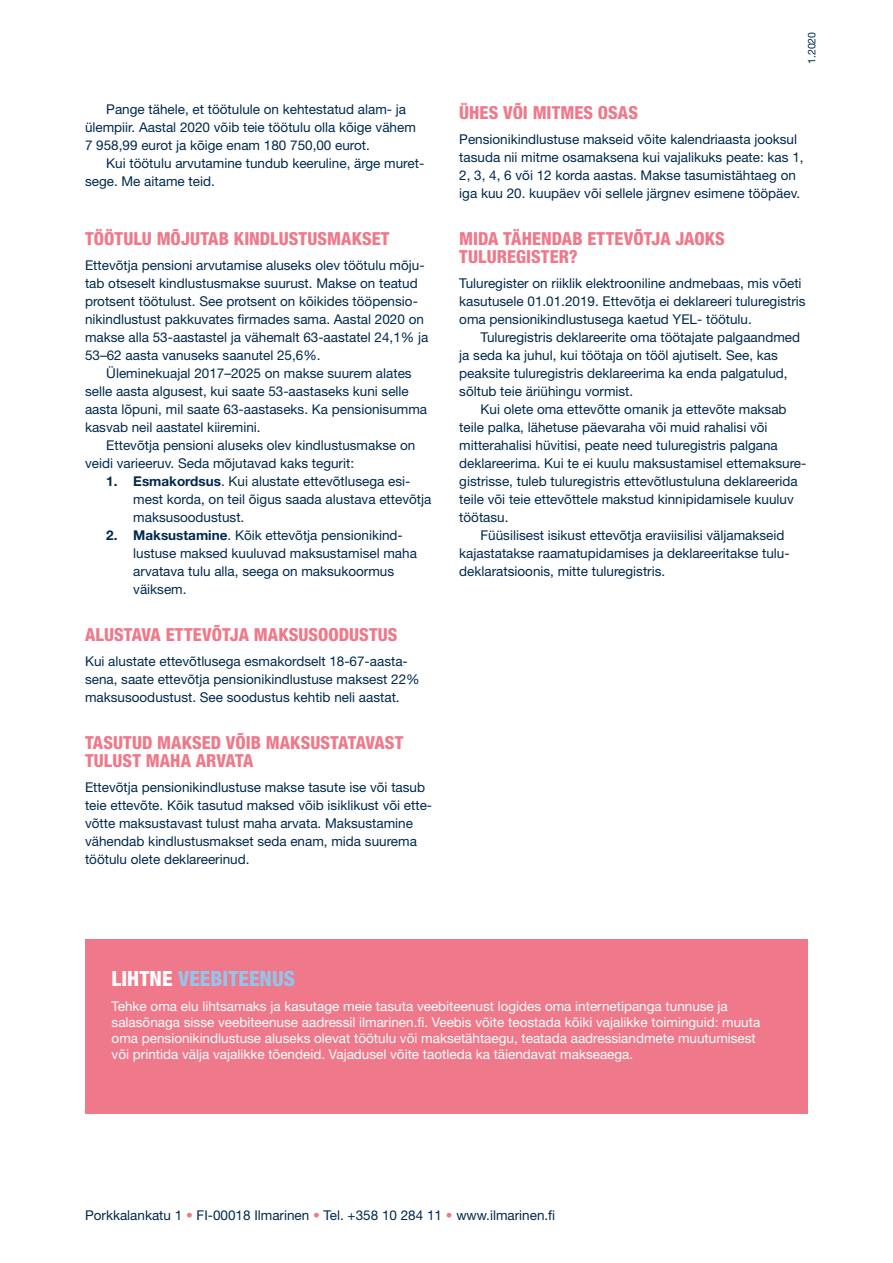
<style>
.page{position:relative;width:893px;height:1263px;background:#fff}
.page>*{position:absolute;margin:0;border:0;box-sizing:border-box;transform-origin:0 0}
.t1{font:800 condensed 21px "Helvetica Neue LT Std";color:#95c4eb}
.t2{font:800 condensed 18px/18px "Helvetica Neue LT Std";color:#ef798a}
.t3{font:13.5px/18px "Helvetica Neue LT Std";color:#00294d}
.t4{font:13.5px/16.2px "Helvetica Neue LT Std";color:#fff}
.t5{font:10.5px "Helvetica Neue LT Std";color:#00294d}
.s1{font-weight:700}
.s2{color:#fff}
.s3{color:#ef798a}
</style>
<div class="page">
<div style="left:85px;top:940px;width:723px;height:174px;background:#ef798a"></div>
<p class="t3" style="left:85px;top:100px;width:332px;text-indent:21px">Pange tähele, et töötulule on kehtestatud alam- ja ülempiir. Aastal 2020 võib teie töötulu olla kõige vähem<br>7 958,99 eurot ja kõige enam 180 750,00 eurot.</p>
<p class="t3" style="left:85px;top:154px;width:341px;text-indent:21px">Kui töötulu arvutamine tundub keeruline, ärge muret&shy;sege. Me aitame teid.</p>
<h2 class="t2" style="left:85px;top:229px;width:306px">TÖÖTULU MÕJUTAB KINDLUSTUSMAKSET</h2>
<p class="t3" style="left:85px;top:256px;width:345px">Ettevõtja pensioni arvutamise aluseks olev töötulu mõju&shy;tab otseselt kindlustusmakse suurust. Makse on teatud protsent töötulust. See protsent on kõikides tööpensio&shy;nikindlustust pakkuvates firmades sama. Aastal 2020 on makse alla 53-aastastel ja vähemalt 63-aastatel 24,1% ja 53–62 aasta vanuseks saanutel 25,6%.</p>
<p class="t3" style="left:85px;top:364px;width:344px;text-indent:21px">Üleminekuajal 2017–2025 on makse suurem alates selle aasta algusest, kui saate 53-aastaseks kuni selle aasta lõpuni, mil saate 63-aastaseks. Ka pensionisumma kasvab neil aastatel kiiremini.</p>
<p class="t3" style="left:85px;top:436px;width:332px;text-indent:21px">Ettevõtja pensioni aluseks olev kindlustusmakse on veidi varieeruv. Seda mõjutavad kaks tegurit:</p>
<p class="t3" style="left:133px;top:472px;width:300px;text-indent:-27px"><span class="s1">1. Esmakordsus</span>. Kui alustate ettevõtlusega esi&shy;mest korda, on teil õigus saada alustava ettevõtja maksusoodustust.</p>
<p class="t3" style="left:133px;top:526px;width:285px;text-indent:-27px"><span class="s1">2. Maksustamine</span>. Kõik ettevõtja pensionikind&shy;lustuse maksed kuuluvad maksustamisel maha arvatava tulu alla, seega on maksukoormus väiksem.</p>
<h2 class="t2" style="left:85px;top:625px;width:314px">ALUSTAVA ETTEVÕTJA MAKSUSOODUSTUS</h2>
<p class="t3" style="left:85px;top:652px;width:336px">Kui alustate ettevõtlusega esmakordselt 18-67-aasta&shy;sena, saate ettevõtja pensionikindlustuse maksest 22% maksusoodustust. See soodustus kehtib neli aastat.</p>
<h2 class="t2" style="left:85px;top:733px;width:320px">TASUTUD MAKSED VÕIB MAKSUSTATAVAST<br>TULUST MAHA ARVATA</h2>
<p class="t3" style="left:85px;top:778px;width:349px">Ettevõtja pensionikindlustuse makse tasute ise või tasub teie ettevõte. Kõik tasutud maksed võib isiklikust või ette&shy;võtte maksustavast tulust maha arvata. Maksustamine vähendab kindlustusmakset seda enam, mida suurema töötulu olete deklareerinud.</p>
<p class="t5" style="left:805px;top:64px;width:34px;rotate:-90deg">1.2020</p>
<h2 class="t2" style="left:459px;top:103px;width:180px">ÜHES VÕI MITMES OSAS</h2>
<p class="t3" style="left:459px;top:130px;width:346px">Pensionikindlustuse makseid võite kalendriaasta jooksul tasuda nii mitme osamaksena kui vajalikuks peate: kas 1, 2, 3, 4, 6 või 12 korda aastas. Makse tasumistähtaeg on iga kuu 20. kuupäev või sellele järgnev esimene tööpäev.</p>
<h2 class="t2" style="left:459px;top:229px;width:267px">MIDA TÄHENDAB ETTEVÕTJA JAOKS<br>TULUREGISTER?</h2>
<p class="t3" style="left:459px;top:274px;width:348px">Tuluregister on riiklik elektrooniline andmebaas, mis võeti kasutusele 01.01.2019. Ettevõtja ei deklareeri tuluregistris oma pensionikindlustusega kaetud YEL- töötulu.</p>
<p class="t3" style="left:459px;top:328px;width:342px;text-indent:21px">Tuluregistris deklareerite oma töötajate palgaandmed ja seda ka juhul, kui töötaja on tööl ajutiselt. See, kas peaksite tuluregistris deklareerima ka enda palgatulud, sõltub teie äriühingu vormist.</p>
<p class="t3" style="left:480px;top:400px;width:308px">Kui olete oma ettevõtte omanik ja ettevõte maksab</p>
<p class="t3" style="left:459px;top:418px;width:310px">teile palka, lähetuse päevaraha või muid rahalisi või</p>
<p class="t3" style="left:459px;top:436px;width:320px">mitterahalisi hüvitisi, peate need tuluregistris palgana</p>
<p class="t3" style="left:459px;top:454px;width:349px">deklareerima. Kui te ei kuulu maksustamisel ettemaksure-</p>
<p class="t3" style="left:459px;top:472px;width:340px">gistrisse, tuleb tuluregistris ettevõtlustuluna deklareerida</p>
<p class="t3" style="left:459px;top:490px;width:336px">teile või teie ettevõttele makstud kinnipidamisele kuuluv</p>
<p class="t3" style="left:459px;top:508px;width:51px">töötasu.</p>
<p class="t3" style="left:480px;top:526px;width:306px">Füüsilisest isikust ettevõtja eraviisilisi väljamakseid</p>
<p class="t3" style="left:459px;top:544px;width:332px">kajastatakse raamatupidamises ja deklareeritakse tulu-</p>
<p class="t3" style="left:459px;top:562px;width:208px">deklaratsioonis, mitte tuluregistris.</p>
<h1 class="t1" style="left:112px;top:966px;width:185px"><span class="s2">LIHTNE</span> VEEBITEENUS</h1>
<p class="t4" style="left:112px;top:998px;width:650px">Tehke oma elu lihtsamaks ja kasutage meie tasuta veebiteenust logides oma internetipanga tunnuse ja salasõnaga sisse veebiteenuse aadressil ilmarinen.fi. Veebis võite teostada kõiki vajalikke toiminguid: muuta oma pensionikindlustuse aluseks olevat töötulu või maksetähtaegu, teatada aadressiandmete muutumisest või printida välja vajalikke tõendeid. Vajadusel võite taotleda ka täiendavat makseaega.</p>
<p class="t3" style="left:85px;top:1206px;width:472px">Porkkalankatu 1 <span class="s3">•</span> FI-00018 Ilmarinen <span class="s3">•</span> Tel. +358 10 284 11 <span class="s3">•</span> www.ilmarinen.fi</p>
</div>
